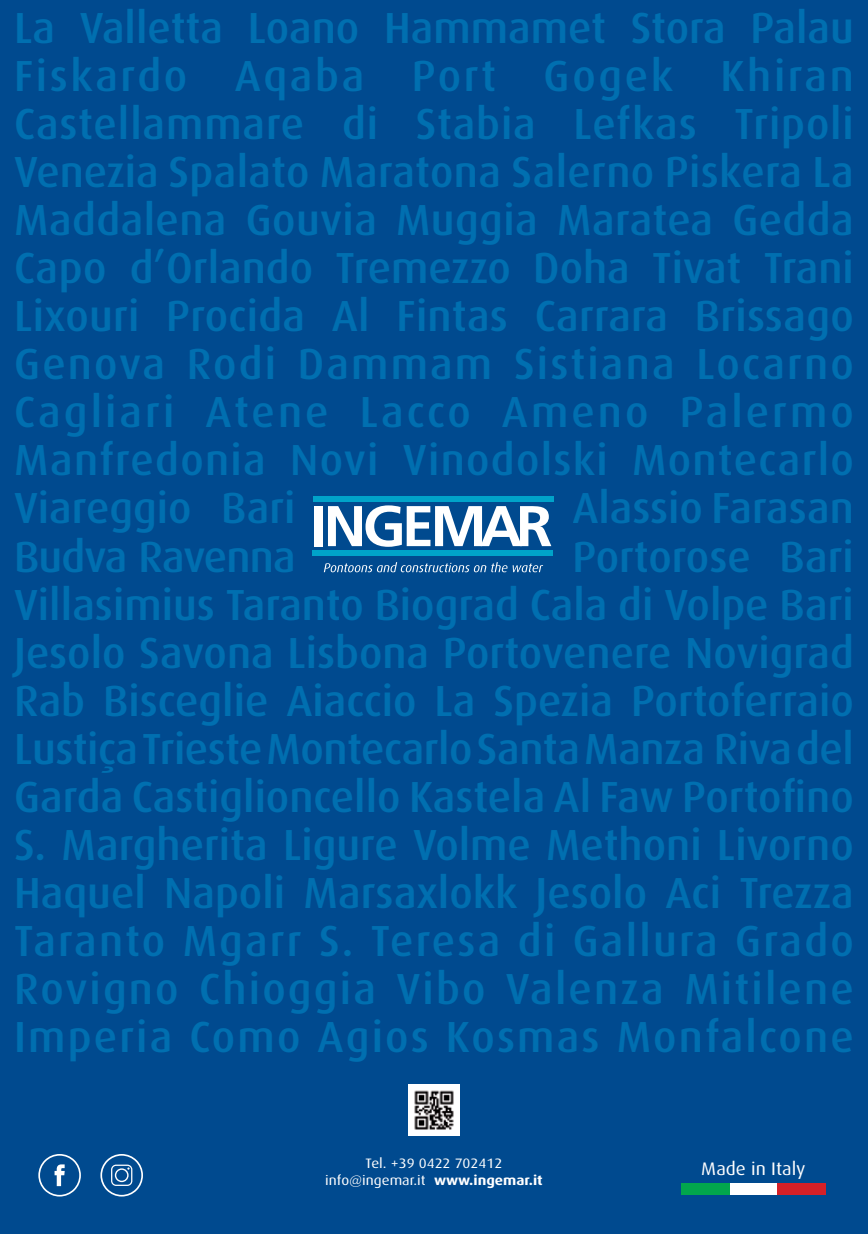
<style>
.page{position:relative;width:868px;height:1234px;background:#fff}
.page>*{position:absolute;margin:0;border:0;box-sizing:border-box;transform-origin:0 0}
.t1{font:500 43.5px/48px "Dax";letter-spacing:.03em;color:#006fb0;text-align:justify}
.t2{font:500 43.5px "Dax";color:#006fb0}
.t3{font:500 43.5px "Dax";letter-spacing:-.02em;color:#006fb0}
.t4{font:18.15px "Dax";color:#fff;scale:1.05 1}
.t5{font:13.65px/17px "Dax";color:#fff;text-align:center;scale:1.1 1}
.s1{font-weight:700}
</style>
<div class="page">
<div style="left:0;top:0;width:867px;height:1233px;background:#004a8f"></div>
<div style="left:314px;top:506px;width:8px;height:40px;background:#fff"></div>
<svg style="left:328px;top:505px;width:223px;height:41px"></svg>
<div style="left:312px;top:496px;width:241px;height:5px;background:#00a3c9"></div>
<div style="left:312px;top:550px;width:241px;height:5px;background:#00a3c9"></div>
<svg style="left:324px;top:562px;width:219px;height:10px"></svg>
<div style="left:729px;top:1182px;width:49px;height:12px;background:#fff"></div>
<div style="left:681px;top:1182px;width:48px;height:12px;background:#02a64d"></div>
<div style="left:777px;top:1182px;width:48px;height:12px;background:#d52027"></div>
<svg style="left:38px;top:1154px;width:43px;height:42px"></svg>
<svg style="left:100px;top:1154px;width:43px;height:42px"></svg>
<img style="left:408px;top:1084px;width:52px;height:51px">
<p class="t1" style="left:14px;top:4px;width:841px">La Valletta Loano Hammamet Stora Palau Fiskardo Aqaba Port Gogek Khiran Castellammare di Stabia Lefkas Tripoli Venezia Spalato Maratona Salerno Piskera La Maddalena Gouvia Muggia Maratea Gedda Capo d’Orlando Tremezzo Doha Tivat Trani Lixouri Procida Al Fintas Carrara Brissago Genova Rodi Dammam Sistiana Locarno Cagliari Atene Lacco Ameno Palermo Manfredonia Novi Vinodolski Montecarlo Viareggio Bari</p>
<p class="t2" style="left:572px;top:484px;width:283px">Alassio Farasan</p>
<p class="t3" style="left:14px;top:532px;width:283px">Budva Ravenna</p>
<p class="t1" style="left:14px;top:532px;width:841px;text-indent:558px">Portorose Bari Villasimius Taranto Biograd Cala di Volpe Bari Jesolo Savona Lisbona Portovenere Novigrad Rab Bisceglie Aiaccio La Spezia Portoferraio Lustiça Trieste Montecarlo Santa Manza Riva del Garda Castiglioncello Kastela Al Faw Portofino S. Margherita Ligure Volme Methoni Livorno Haquel Napoli Marsaxlokk Jesolo Aci Trezza Taranto Mgarr S. Teresa di Gallura Grado Rovigno Chioggia Vibo Valenza Mitilene Imperia Como Agios Kosmas Monfalcone</p>
<p class="t5" style="left:325px;top:1154px;width:199px">Tel. +39 0422 702412 info@ingemar.it <span class="s1">www.ingemar.it</span></p>
<p class="t4" style="left:701px;top:1158px;width:101px">Made in Italy</p>
</div>
